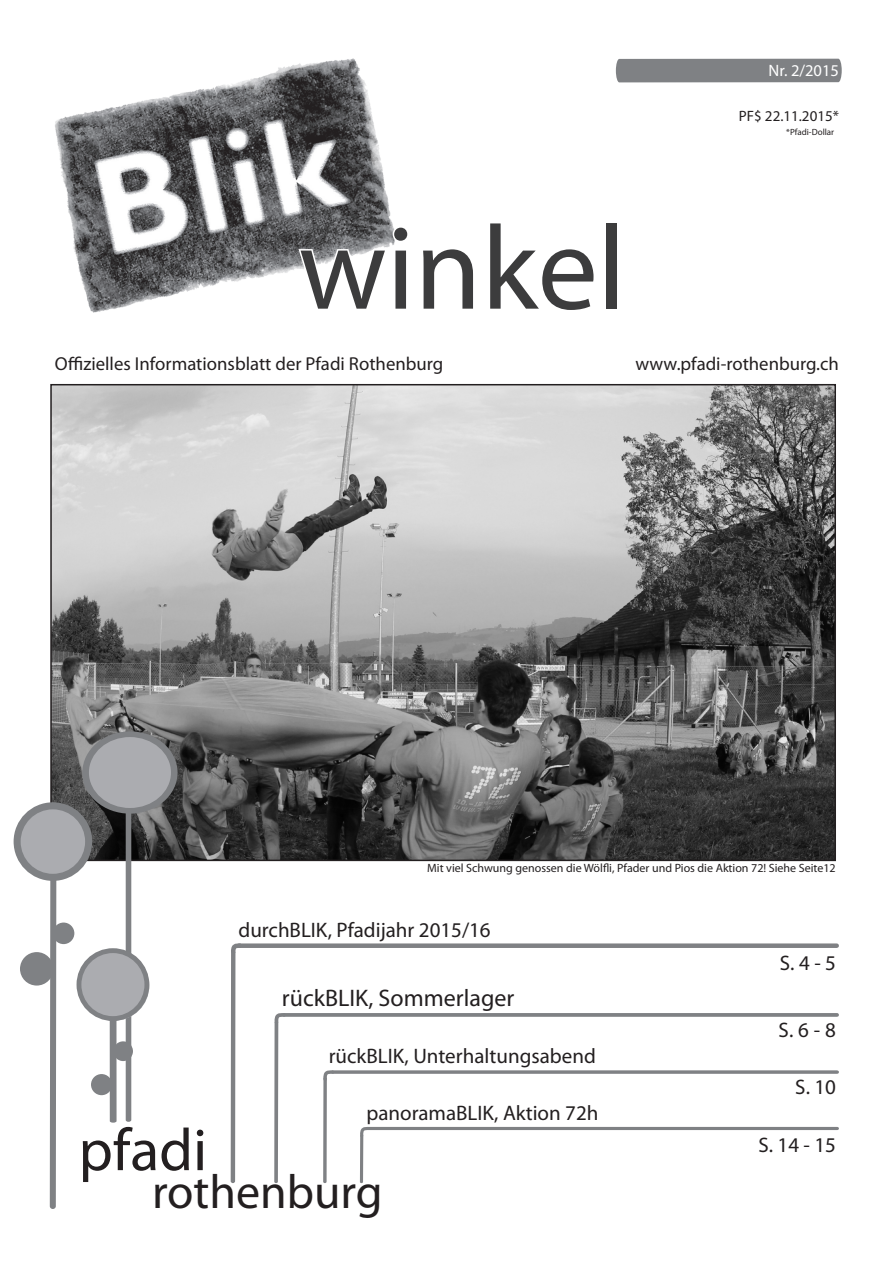
<style>
.page{position:relative;width:893px;height:1263px;background:#fff}
.page>*{position:absolute;margin:0;border:0;box-sizing:border-box;transform-origin:0 0}
.t1{font:120px "Myriad Pro";color:#3c3c3d}
.t2{font:60px "Myriad Pro";color:#231f20}
.t3{font:48px "Myriad Pro";color:#231f20}
.t4{font:24px "Myriad Pro";color:#231f20}
.t5{font:21px "Myriad Pro";color:#231f20}
.t6{font:18.75px "Myriad Pro";color:#231f20}
.t7{font:16.5px "Myriad Pro";color:#fff}
.t8{font:15px "Myriad Pro";color:#231f20}
.t9{font:12px "Myriad Pro";color:#231f20}
.t10{font:9px "Myriad Pro";color:#231f20}
</style>
<div class="page">
<hr style="left:231px;top:951px;width:4px;height:232px;background:#7f8184;border-radius:2px">
<div style="left:616px;top:59px;width:226px;height:23px;background:#7f8184"></div>
<img style="left:53px;top:387px;width:780px;height:471px">
<img style="left:55px;top:59px;width:338px;height:254px">
<svg style="left:297px;top:225px;width:99px;height:87px"></svg>
<svg style="left:14px;top:731px;width:164px;height:478px"></svg>
<svg style="left:274px;top:1021px;width:4px;height:162px"></svg>
<div style="left:239px;top:943px;width:598px;height:5px;background:#7f8184"></div>
<svg style="left:288px;top:1013px;width:549px;height:4px;background:#86888b"></svg>
<svg style="left:336px;top:1070px;width:501px;height:4px;background:#909194"></svg>
<hr style="left:369px;top:1127px;width:468px;height:3px;background:#7f8184">
<svg style="left:231px;top:943px;width:14px;height:14px"></svg>
<svg style="left:274px;top:1013px;width:14px;height:13px"></svg>
<svg style="left:323px;top:1070px;width:13px;height:113px"></svg>
<svg style="left:360px;top:1126px;width:12px;height:57px"></svg>
<p class="t7" style="left:768px;top:61px;width:72px">Nr. 2/2015</p>
<p class="t8" style="left:739px;top:107px;width:102px">PF$ 22.11.2015*</p>
<h1 class="t1" style="left:298px;top:194px;width:329px">winkel</h1>
<p class="t10" style="left:786px;top:126px;width:49px">*Pfadi-Dollar</p>
<p class="t6" style="left:55px;top:352px;width:390px">Offizielles Informationsblatt der Pfadi Rothenburg</p>
<p class="t6" style="left:635px;top:352px;width:205px">www.pfadi-rothenburg.ch</p>
<p class="t9" style="left:427px;top:861px;width:410px">Mit viel Schwung genossen die Wölfli, Pfader und Pios die Aktion 72! Siehe Seite12</p>
<p class="t5" style="left:238px;top:917px;width:254px">durchBLIK, Pfadijahr 2015/16</p>
<p class="t4" style="left:282px;top:983px;width:234px">rückBLIK, Sommerlager</p>
<p class="t5" style="left:329px;top:1043px;width:269px">rückBLIK, Unterhaltungsabend</p>
<p class="t5" style="left:366px;top:1100px;width:233px">panoramaBLIK, Aktion 72h</p>
<h2 class="t2" style="left:79px;top:1113px;width:130px">pfadi</h2>
<h3 class="t3" style="left:152px;top:1162px;width:232px">rothenburg</h3>
<p class="t5" style="left:780px;top:950px;width:58px">S. 4 - 5</p>
<p class="t5" style="left:778px;top:1017px;width:59px">S. 6 - 8</p>
<p class="t5" style="left:795px;top:1074px;width:42px">S. 10</p>
<p class="t5" style="left:758px;top:1131px;width:79px">S. 14 - 15</p>
</div>
